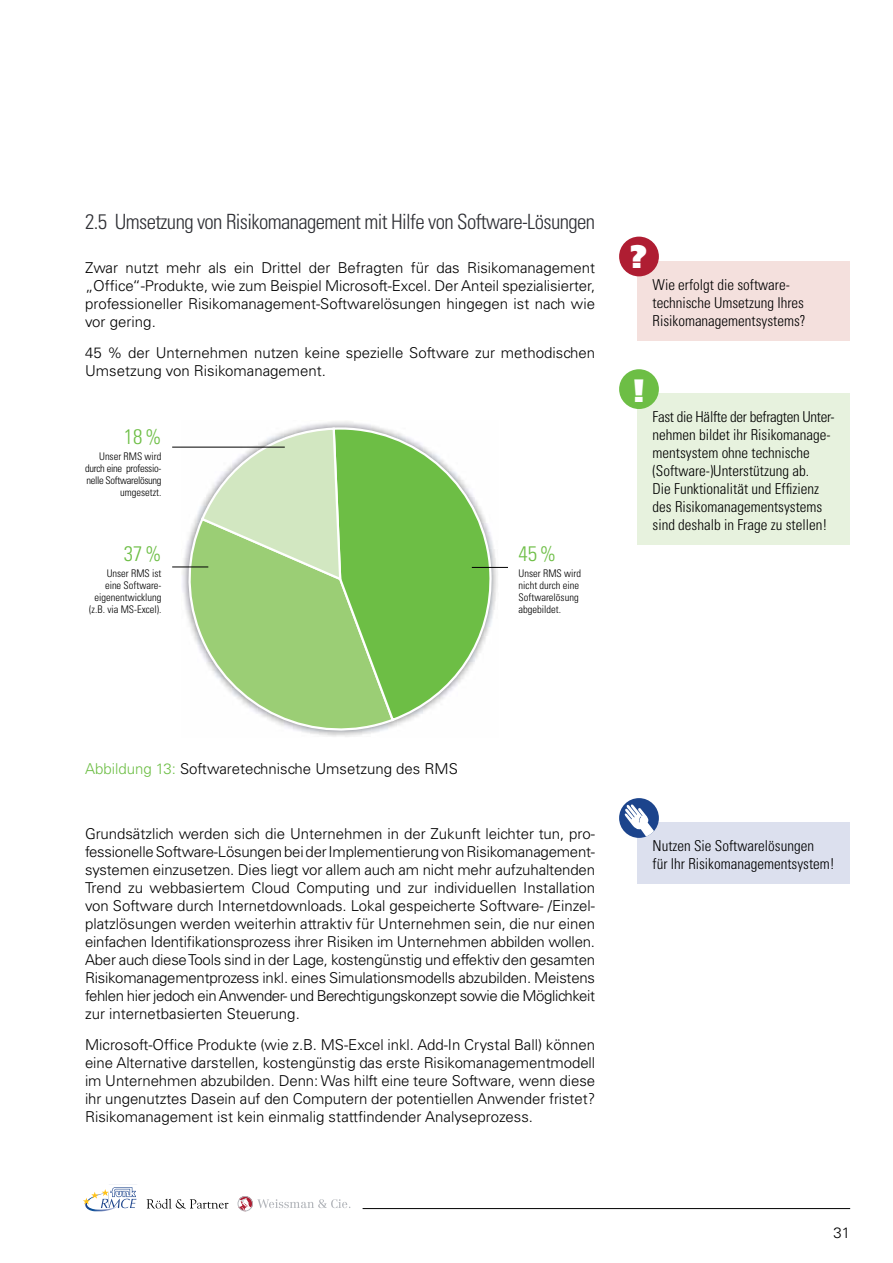
<style>
.page{position:relative;width:893px;height:1263px;background:#fff}
.page>*{position:absolute;margin:0;border:0;box-sizing:border-box;transform-origin:0 0}
.t1{font:900 31.2px "Univers";color:#fff}
.t2{font:300 condensed 21px "Univers";letter-spacing:-.03em;color:#2f3035}
.t3{font:300 condensed 21px "Univers";color:#6dbe45}
.t4{font:300 15px/18px "Univers";color:#000;text-align:justify}
.t5{font:300 condensed 15px/18px "Univers";color:#000}
.t6{font:300 condensed 10.5px/12px "Univers";color:#000;text-align:right}
.t7{font:300 condensed 10.5px/12px "Univers";letter-spacing:-.025em;color:#000;text-align:right}
.s1{color:#6dbe45}
</style>
<div class="page">
<svg style="left:182px;top:516px;width:214px;height:221px"></svg>
<svg style="left:331px;top:425px;width:164px;height:298px"></svg>
<svg style="left:199px;top:426px;width:144px;height:156px"></svg>
<hr style="left:172px;top:447px;width:113px;height:1px;background:#000">
<hr style="left:472px;top:567px;width:36px;height:1px;background:#000">
<hr style="left:172px;top:567px;width:36px;height:1px;background:#000">
<div style="left:638px;top:261px;width:212px;height:80px;background:#f4e0dd"></div>
<div style="left:619px;top:237px;width:40px;height:39px;background:#af1d32;border-radius:50%"></div>
<div style="left:638px;top:393px;width:212px;height:152px;background:#e7f2de"></div>
<div style="left:619px;top:369px;width:40px;height:40px;background:#6dbe45;border-radius:50%"></div>
<div style="left:638px;top:823px;width:212px;height:61px;background:#dce0ee"></div>
<div style="left:619px;top:798px;width:40px;height:40px;background:#1c448c;border-radius:50%"></div>
<svg style="left:624px;top:804px;width:35px;height:34px"></svg>
<svg style="left:147px;top:1199px;width:81px;height:10px"></svg>
<svg style="left:237px;top:1196px;width:113px;height:15px"></svg>
<svg style="left:83px;top:1187px;width:54px;height:24px"></svg>
<hr style="left:363px;top:1208px;width:487px;height:1px;background:#000">
<h2 class="t2" style="left:85px;top:214px;width:512px">2.5 Umsetzung von Risikomanagement mit Hilfe von Software-Lösungen</h2>
<p class="t4" style="left:85px;top:260px;width:512px">Zwar nutzt mehr als ein Drittel der Befragten für das Risikomanagement „Office“-Produkte, wie zum Beispiel Microsoft-Excel. Der Anteil spezialisierter, professioneller Risikomanagement-Softwarelösungen hingegen ist nach wie vor gering.</p>
<p class="t4" style="left:85px;top:345px;width:512px">45 % der Unternehmen nutzen keine spezielle Software zur methodischen<br>Um setzung von Risikomanagement.</p>
<h2 class="t3" style="left:124px;top:429px;width:39px">18 %</h2>
<p class="t7" style="left:85px;top:452px;width:78px">Unser RMS wird durch eine professio&shy;nelle Softwarelösung umgesetzt.</p>
<h2 class="t3" style="left:124px;top:546px;width:39px">37 %</h2>
<p class="t6" style="left:89px;top:569px;width:74px">Unser RMS ist eine Software&shy;eigen entwicklung (z.B. via MS-Excel).</p>
<h2 class="t3" style="left:519px;top:546px;width:39px">45 %</h2>
<p class="t6" style="left:519px;top:569px;width:64px;text-align:left">Unser RMS wird nicht durch eine<br>Softwarelösung abgebildet.</p>
<h1 class="t1" style="left:630px;top:245px;width:18px">?</h1>
<p class="t5" style="left:652px;top:277px;width:155px">Wie erfolgt die software&shy;technische Umsetzung Ihres<br>Risikomanagementsystems?</p>
<h1 class="t1" style="left:633px;top:379px;width:13px">!</h1>
<p class="t5" style="left:652px;top:409px;width:184px">Fast die Hälfte der befragten Unter&shy;nehmen bildet ihr Risikomanage&shy;mentsystem ohne technische (Software-)Unterstützung ab.<br>Die Funktionalität und Effizienz des Risikomanagementsystems sind deshalb in Frage zu stellen!</p>
<p class="t4" style="left:85px;top:761px;width:374px"><span class="s1">Abbildung 13:</span> Softwaretechnische Umsetzung des RMS</p>
<p class="t4" style="left:85px;top:826px;width:512px">Grundsätzlich werden sich die Unternehmen in der Zukunft leichter tun, pro&shy;fessionelle Software-Lösungen bei der Implementierung von Risikomanagement&shy;systemen einzusetzen. Dies liegt vor allem auch am nicht mehr aufzuhaltenden Trend zu webbasiertem Cloud Computing und zur individuellen Installation von Software durch Internetdownloads. Lokal gespeicherte Software- /Einzel&shy;platzlösungen werden weiterhin attraktiv für Unternehmen sein, die nur einen einfachen Identifikationsprozess ihrer Risiken im Unternehmen abbilden wollen.<br>Aber auch diese Tools sind in der Lage, kostengünstig und effektiv den gesamten Risikomanagementprozess inkl. eines Simulationsmodells abzubilden. Meistens fehlen hier jedoch ein Anwender- und Berechtigungskonzept sowie die Möglichkeit zur internetbasierten Steuerung.</p>
<p class="t4" style="left:85px;top:1037px;width:512px">Microsoft-Office Produkte (wie z.B. MS-Excel inkl. Add-In Crystal Ball) können eine Alternative darstellen, kostengünstig das erste Risikomanagementmodell im Unternehmen abzubilden. Denn: Was hilft eine teure Software, wenn diese ihr ungenutztes Dasein auf den Computern der potentiellen Anwender fristet?<br>Risikomanagement ist kein einmalig stattfindender Analyseprozess.</p>
<p class="t5" style="left:652px;top:839px;width:184px">Nutzen Sie Softwarelösungen<br>für Ihr Risikomanagementsystem!</p>
<p class="t4" style="left:833px;top:1225px;width:18px">31</p>
</div>
